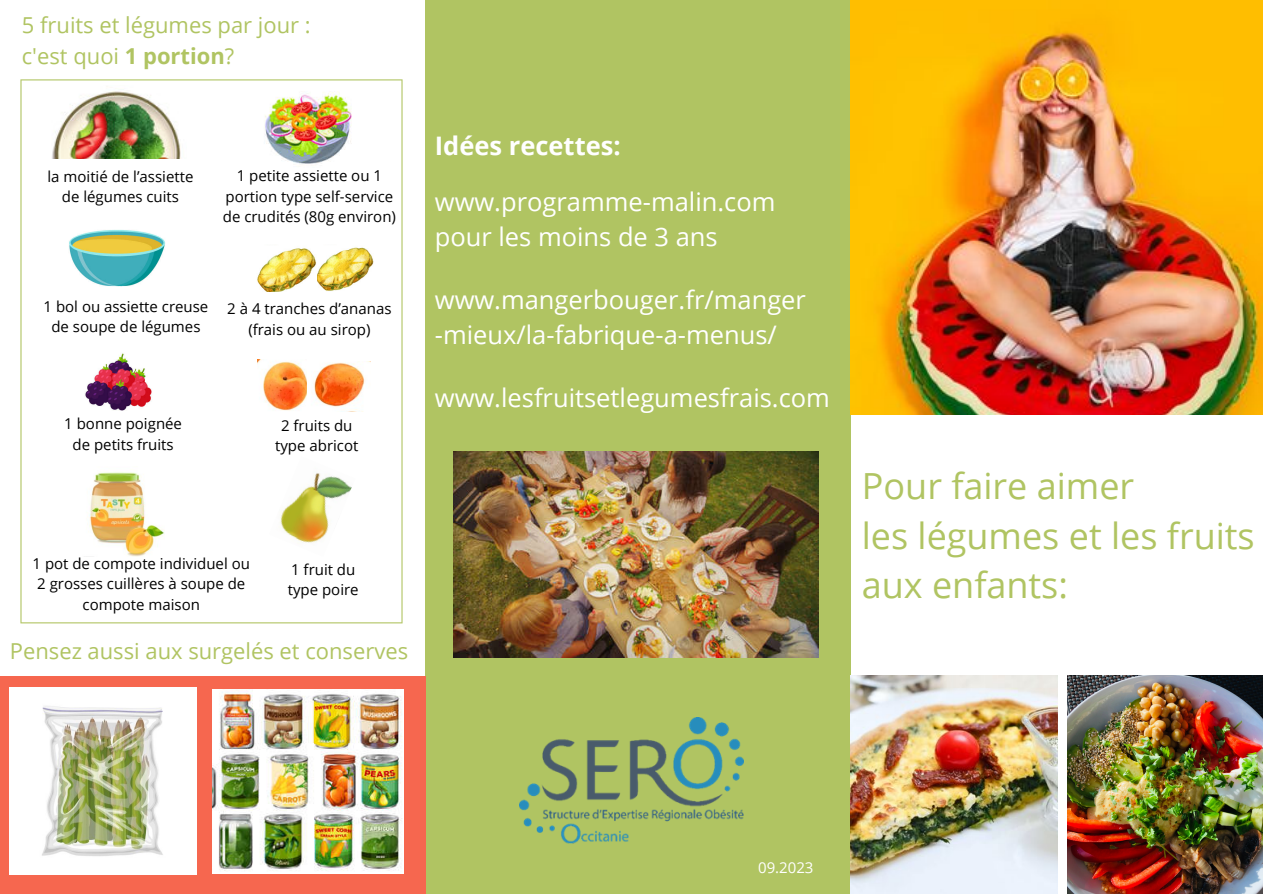
<style>
.page{position:relative;width:1263px;height:894px;background:#fff}
.page>*{position:absolute;margin:0;border:0;box-sizing:border-box;transform-origin:0 0}
.t1{font:36px/49.5px "Open Sans";color:#b0c462}
.t2{font:25.5px/34.8px "Open Sans";color:#fff}
.t3{font:700 25.5px "Open Sans";color:#fff}
.t4{font:21.9px/30.3px "Open Sans";color:#b0c462}
.t5{font:15px/20.2px "Open Sans";color:#000;text-align:center}
.t6{font:15px "Open Sans";color:#fff}
.s1{font-weight:700}
</style>
<div class="page">
<div style="left:426px;top:0;width:425px;height:893px;background:#b0c462"></div>
<img style="left:851px;top:0;width:412px;height:414px">
<img style="left:851px;top:675px;width:207px;height:218px">
<img style="left:1068px;top:675px;width:195px;height:218px">
<div style="left:0;top:675px;width:426px;height:218px;background:#f6674f"></div>
<img style="left:213px;top:689px;width:190px;height:184px">
<img style="left:10px;top:687px;width:187px;height:187px">
<img style="left:453px;top:452px;width:366px;height:205px">
<img style="left:519px;top:717px;width:224px;height:127px">
<svg style="left:20px;top:79px;width:383px;height:544px"></svg>
<img style="left:269px;top:456px;width:86px;height:100px">
<img style="left:309px;top:362px;width:61px;height:49px">
<img style="left:258px;top:359px;width:48px;height:53px">
<img style="left:316px;top:244px;width:58px;height:48px">
<img style="left:255px;top:244px;width:61px;height:48px">
<img style="left:56px;top:197px;width:122px;height:122px">
<img style="left:258px;top:89px;width:98px;height:78px">
<img style="left:52px;top:85px;width:135px;height:74px">
<img style="left:56px;top:339px;width:126px;height:86px">
<img style="left:82px;top:466px;width:82px;height:90px">
<p class="t4" style="left:22px;top:10px;width:290px">5 fruits et légumes par jour : c'est quoi <span class="s1">1 portion</span>?</p>
<h3 class="t5" style="left:48px;top:166px;width:147px">la moitié de l’assiette</h3>
<h3 class="t5" style="left:62px;top:186px;width:119px">de légumes cuits</h3>
<p class="t5" style="left:223px;top:165px;width:175px">1 petite assiette ou 1 portion type self-service de crudités (80g environ)</p>
<h2 class="t5" style="left:44px;top:296px;width:166px">1 bol ou assiette creuse</h2>
<h3 class="t5" style="left:51px;top:316px;width:151px">de soupe de légumes</h3>
<h4 class="t5" style="left:227px;top:298px;width:166px">2 à 4 tranches d’ananas</h4>
<p class="t5" style="left:248px;top:318px;width:124px">(frais ou au sirop)</p>
<p class="t5" style="left:64px;top:413px;width:119px">1 bonne poignée de petits fruits</p>
<p class="t5" style="left:275px;top:415px;width:85px">2 fruits du type abricot</p>
<p class="t3" style="left:435px;top:128px;width:187px">Idées recettes:</p>
<p class="t2" style="left:435px;top:183px;width:342px">www.programme-malin.com pour les moins de 3 ans</p>
<p class="t2" style="left:435px;top:281px;width:373px">www.mangerbouger.fr/manger -mieux/la-fabrique-a-menus/</p>
<p class="t2" style="left:435px;top:379px;width:397px">www.lesfruitsetlegumesfrais.com</p>
<p class="t5" style="left:33px;top:553px;width:219px">1 pot de compote individuel ou<br>2 grosses cuillères à soupe de compote maison</p>
<p class="t5" style="left:288px;top:559px;width:72px;text-align:left">1 fruit du type poire</p>
<p class="t4" style="left:10px;top:634px;width:400px">Pensez aussi aux surgelés et conserves</p>
<p class="t1" style="left:862px;top:460px;width:394px">Pour faire aimer<br>les légumes et les fruits aux enfants:</p>
<p class="t6" style="left:758px;top:856px;width:57px">09.2023</p>
</div>
